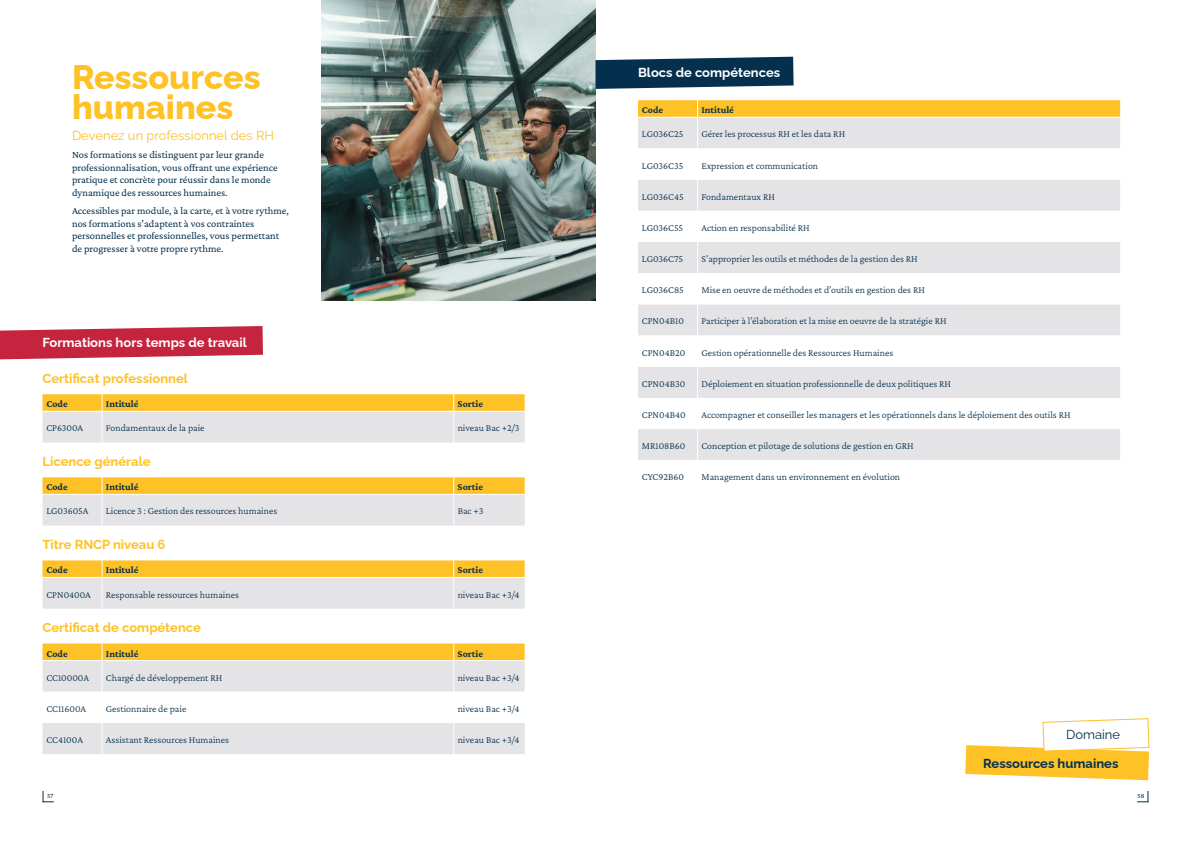
<style>
.page{position:relative;width:1191px;height:842px;background:#fff}
.page>*{position:absolute;margin:0;border:0;box-sizing:border-box;transform-origin:0 0}
.sous_titre{font:800 34px/30px "Raleway";color:#fec126}
.titre{font:700 13px "Raleway";color:#fec126}
.sous_titre-2{font:700 13px "Raleway";color:#fff}
.sous_titre-3{font:13px "Raleway";color:#fec126}
.sous_titre-4{font:700 13px "Raleway";color:#05304d}
.sous_titre-5{font:13px "Raleway";color:#05314d}
.sous_titre-6{font:10.5px/12.6px "Crimson Pro";color:#05304d}
.t1{font:300 10px "Crimson Pro";color:#05304d}
.t2{font:700 10px "Crimson Pro";color:#05304d}
.t3{font:7px "Crimson Pro";color:#05304d}
</style>
<div class="page">
<svg style="left:0;top:326px;width:263px;height:33px;background:#cc4056"></svg>
<img style="left:322px;top:0;width:273px;height:300px">
<svg style="left:43px;top:560px;width:481px;height:49px;background:#edd9a7"></svg>
<hr style="left:102px;top:577px;width:1px;height:32px;background:#fff">
<div style="left:43px;top:661px;width:481px;height:93px;background:#e4e4e7"></div>
<svg style="left:43px;top:692px;width:481px;height:31px"></svg>
<hr style="left:453px;top:661px;width:1px;height:31px;background:#fff">
<hr style="left:453px;top:692px;width:1px;height:31px;background:#fff">
<hr style="left:453px;top:723px;width:1px;height:31px;background:#fff">
<div style="left:43px;top:643px;width:481px;height:17px;background:#fec126"></div>
<hr style="left:102px;top:660px;width:1px;height:32px;background:#fff">
<hr style="left:102px;top:692px;width:1px;height:31px;background:#fff">
<hr style="left:102px;top:723px;width:1px;height:31px;background:#fff">
<svg style="left:43px;top:477px;width:481px;height:48px;background:#edd8a5"></svg>
<hr style="left:102px;top:494px;width:1px;height:31px;background:#fff">
<svg style="left:43px;top:394px;width:481px;height:48px;background:#edd8a5"></svg>
<hr style="left:102px;top:411px;width:1px;height:31px;background:#fff">
<svg style="left:965px;top:718px;width:185px;height:62px"></svg>
<svg style="left:595px;top:57px;width:198px;height:32px;background:#1e455f"></svg>
<div style="left:638px;top:118px;width:482px;height:30px;background:#e4e4e7"></div>
<svg style="left:638px;top:180px;width:482px;height:280px;fill:#e4e4e7"></svg>
<svg style="left:638px;top:100px;width:482px;height:17px;background:#fec22c"></svg>
<hr style="left:697px;top:117px;width:1px;height:31px;background:#fff">
<hr style="left:697px;top:180px;width:1px;height:31px;background:#fff">
<hr style="left:697px;top:211px;width:1px;height:31px;background:#fff">
<hr style="left:697px;top:242px;width:1px;height:31px;background:#fff">
<hr style="left:697px;top:273px;width:1px;height:31px;background:#fff">
<hr style="left:697px;top:304px;width:1px;height:32px;background:#fff">
<hr style="left:697px;top:336px;width:1px;height:31px;background:#fff">
<hr style="left:697px;top:367px;width:1px;height:31px;background:#fff">
<hr style="left:697px;top:398px;width:1px;height:31px;background:#fff">
<hr style="left:697px;top:429px;width:1px;height:31px;background:#fff">
<svg style="left:1137px;top:791px;width:11px;height:11px"></svg>
<svg style="left:43px;top:791px;width:11px;height:11px"></svg>
<p class="sous_titre" style="left:72px;top:58px;width:190px">Ressources humaines</p>
<p class="sous_titre-3" style="left:72px;top:125px;width:203px">Devenez un professionnel des RH</p>
<p class="sous_titre-6" style="left:72px;top:148px;width:207px">Nos formations se distinguent par leur grande professionnalisation, vous offrant une expérience pratique et concrète pour réussir dans le monde dynamique des ressources humaines.</p>
<p class="sous_titre-6" style="left:72px;top:204px;width:218px">Accessibles par module, à la carte, et à votre rythme, nos formations s’adaptent à vos contraintes personnelles et professionnelles, vous permettant de progresser à votre propre rythme.</p>
<p class="sous_titre-2" style="left:43px;top:333px;width:206px">Formations hors temps de travail</p>
<p class="titre" style="left:43px;top:368px;width:147px">Certificat professionnel</p>
<p class="t2" style="left:46px;top:398px;width:23px">Code</p>
<p class="t2" style="left:106px;top:398px;width:34px">Intitulé</p>
<p class="t2" style="left:457px;top:398px;width:27px">Sortie</p>
<p class="t1" style="left:46px;top:422px;width:38px">CP6300A</p>
<p class="t1" style="left:106px;top:422px;width:100px">Fondamentaux de la paie</p>
<p class="t1" style="left:458px;top:422px;width:63px">niveau Bac +2/3</p>
<p class="titre" style="left:43px;top:451px;width:110px">Licence générale</p>
<p class="t2" style="left:46px;top:481px;width:23px">Code</p>
<p class="t2" style="left:106px;top:481px;width:34px">Intitulé</p>
<p class="t2" style="left:457px;top:481px;width:27px">Sortie</p>
<p class="t1" style="left:46px;top:505px;width:43px">LG03605A</p>
<p class="t1" style="left:106px;top:505px;width:173px">Licence 3 : Gestion des ressources humaines</p>
<p class="t1" style="left:458px;top:505px;width:27px">Bac +3</p>
<p class="titre" style="left:43px;top:534px;width:124px">Titre RNCP niveau 6</p>
<p class="t2" style="left:46px;top:564px;width:23px">Code</p>
<p class="t2" style="left:106px;top:564px;width:34px">Intitulé</p>
<p class="t2" style="left:457px;top:564px;width:27px">Sortie</p>
<p class="t1" style="left:46px;top:588px;width:46px">CPN0400A</p>
<p class="t1" style="left:106px;top:588px;width:134px">Responsable ressources humaines</p>
<p class="t1" style="left:458px;top:588px;width:63px">niveau Bac +3/4</p>
<p class="titre" style="left:43px;top:617px;width:160px">Certificat de compétence</p>
<p class="t2" style="left:46px;top:647px;width:23px">Code</p>
<p class="t2" style="left:106px;top:647px;width:34px">Intitulé</p>
<p class="t2" style="left:457px;top:647px;width:27px">Sortie</p>
<p class="t1" style="left:46px;top:671px;width:44px">CC10000A</p>
<p class="t1" style="left:106px;top:671px;width:118px">Chargé de développement RH</p>
<p class="t1" style="left:458px;top:671px;width:63px">niveau Bac +3/4</p>
<p class="t1" style="left:46px;top:702px;width:41px">CC11600A</p>
<p class="t1" style="left:106px;top:702px;width:82px">Gestionnaire de paie</p>
<p class="t1" style="left:458px;top:702px;width:63px">niveau Bac +3/4</p>
<p class="t1" style="left:46px;top:733px;width:38px">CC4100A</p>
<p class="t1" style="left:106px;top:733px;width:125px">Assistant Ressources Humaines</p>
<p class="t1" style="left:458px;top:733px;width:63px">niveau Bac +3/4</p>
<p class="sous_titre-2" style="left:638px;top:62px;width:144px">Blocs de compétences</p>
<p class="t2" style="left:642px;top:104px;width:23px">Code</p>
<p class="t2" style="left:701px;top:104px;width:34px">Intitulé</p>
<p class="t1" style="left:642px;top:128px;width:43px">LG036C25</p>
<p class="t1" style="left:701px;top:128px;width:145px">Gérer les processus RH et les data RH</p>
<p class="t1" style="left:642px;top:159px;width:43px">LG036C35</p>
<p class="t1" style="left:701px;top:159px;width:118px">Expression et communication</p>
<p class="t1" style="left:642px;top:190px;width:43px">LG036C45</p>
<p class="t1" style="left:701px;top:190px;width:75px">Fondamentaux RH</p>
<p class="t1" style="left:642px;top:221px;width:43px">LG036C55</p>
<p class="t1" style="left:701px;top:221px;width:110px">Action en responsabilité RH</p>
<p class="t1" style="left:642px;top:252px;width:43px">LG036C75</p>
<p class="t1" style="left:701px;top:252px;width:218px">S’approprier les outils et méthodes de la gestion des RH</p>
<p class="t1" style="left:642px;top:284px;width:43px">LG036C85</p>
<p class="t1" style="left:701px;top:284px;width:225px">Mise en oeuvre de méthodes et d’outils en gestion des RH</p>
<p class="t1" style="left:642px;top:315px;width:43px">CPN04B10</p>
<p class="t1" style="left:701px;top:315px;width:247px">Participer à l’élaboration et la mise en oeuvre de la stratégie RH</p>
<p class="t1" style="left:642px;top:346px;width:45px">CPN04B20</p>
<p class="t1" style="left:701px;top:346px;width:193px">Gestion opérationnelle des Ressources Humaines</p>
<p class="t1" style="left:642px;top:377px;width:45px">CPN04B30</p>
<p class="t1" style="left:701px;top:377px;width:251px">Déploiement en situation professionnelle de deux politiques RH</p>
<p class="t1" style="left:642px;top:408px;width:45px">CPN04B40</p>
<p class="t1" style="left:701px;top:408px;width:370px">Accompagner et conseiller les managers et les opérationnels dans le déploiement des outils RH</p>
<p class="t1" style="left:642px;top:440px;width:45px">MR108B60</p>
<p class="t1" style="left:701px;top:440px;width:214px">Conception et pilotage de solutions de gestion en GRH</p>
<p class="t1" style="left:642px;top:471px;width:43px">CYC92B60</p>
<p class="t1" style="left:701px;top:471px;width:200px">Management dans un environnement en évolution</p>
<p class="sous_titre-5" style="left:1066px;top:724px;width:56px">Domaine</p>
<p class="sous_titre-4" style="left:983px;top:753px;width:137px">Ressources humaines</p>
<p class="t3" style="left:47px;top:791px;width:8px">57</p>
<p class="t3" style="left:1137px;top:791px;width:9px">58</p>
</div>
